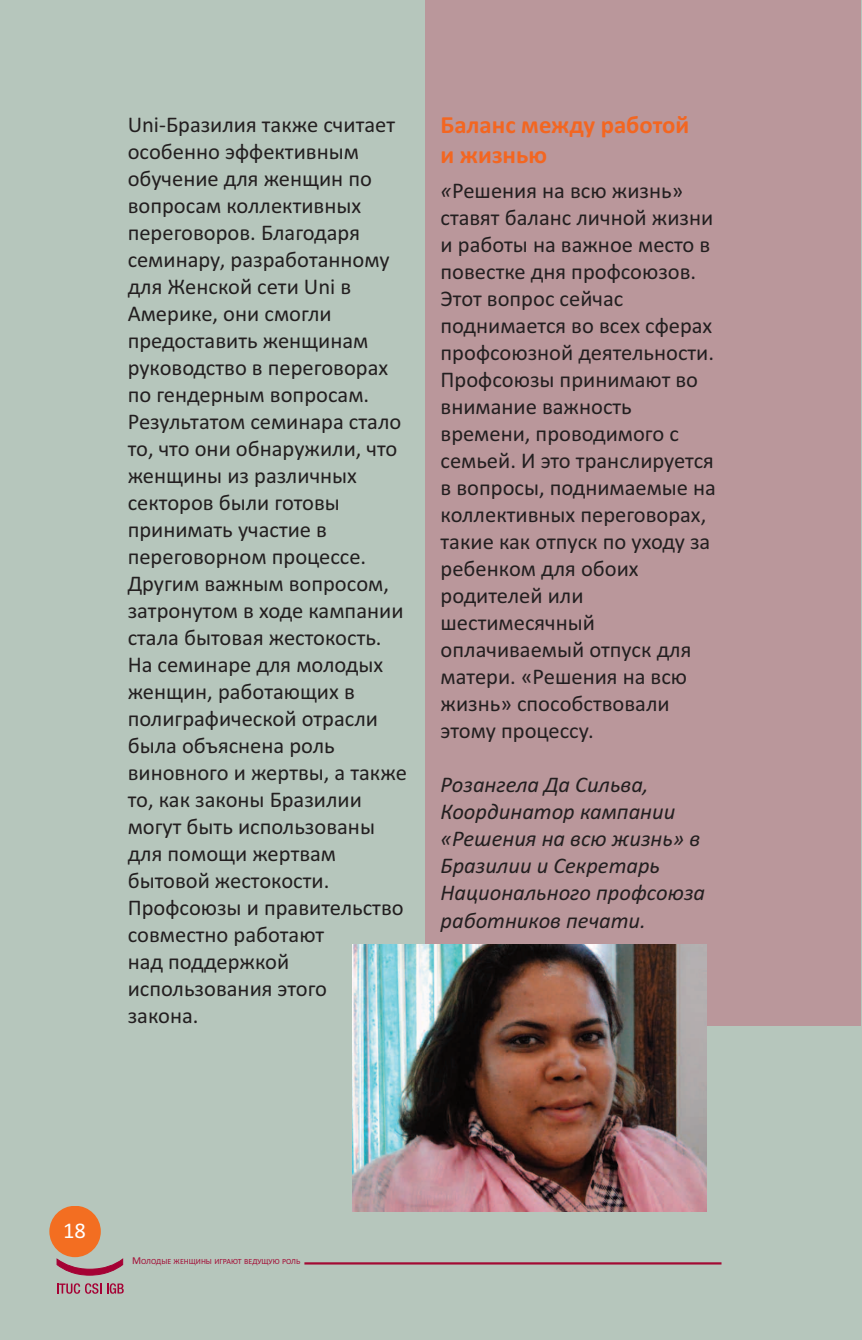
<style>
.page{position:relative;width:862px;height:1340px;background:#fff}
.page>*{position:absolute;margin:0;border:0;box-sizing:border-box;transform-origin:0 0}
.t1{font:700 24.75px/29.7px "Calibri";color:#f36621}
.t2{font:22.5px/27px "Calibri";color:#231f20}
.t3{font:italic 22.5px/27.2px "Calibri";color:#231f20}
.t4{font:22.5px "Calibri";color:#fff}
.t5{font:7.88px "Calibri";color:#a30a34}
.s1{font-style:italic}
.s2{font-size:10.58px}
</style>
<div class="page">
<div style="left:0;top:0;width:861px;height:1339px;background:#b6c6bc"></div>
<div style="left:425px;top:0;width:435px;height:1025px;background:#ba979b"></div>
<img style="left:352px;top:944px;width:354px;height:267px">
<svg style="left:56px;top:1257px;width:68px;height:19px"></svg>
<div style="left:49px;top:1205px;width:52px;height:52px;background:#f36e21;border-radius:50%"></div>
<svg style="left:57px;top:1283px;width:44px;height:10px"></svg>
<svg style="left:107px;top:1283px;width:17px;height:10px"></svg>
<hr style="left:304px;top:1262px;width:417px;height:2px;background:#a30a34">
<p class="t2" style="left:128px;top:110px;width:280px">Uni-Бразилия также считает особенно эффективным обучение для женщин по вопросам коллективных переговоров. Благодаря семинару, разработанному для Женской сети Uni в<br>Америке, они смогли предоставить женщинам руководство в переговорах по гендерным вопросам.<br>Результатом семинара стало то, что они обнаружили, что женщины из различных секторов были готовы принимать участие в переговорном процессе.<br>Другим важным вопросом, затронутом в ходе кампании стала бытовая жестокость.<br>На семинаре для молодых женщин, работающих в полиграфической отрасли была объяснена роль виновного и жертвы, а также то, как законы Бразилии могут быть использованы для помощи жертвам бытовой жестокости.<br>Профсоюзы и правительство совместно работают<br>над поддержкой использования этого<br>закона.</p>
<p class="t1" style="left:440px;top:110px;width:250px">Баланс между работой и жизнью</p>
<p class="t2" style="left:440px;top:176px;width:277px"><span class="s1">«</span>Решения на всю жизнь» ставят баланс личной жизни и работы на важное место в повестке дня профсоюзов.<br>Этот вопрос сейчас поднимается во всех сферах профсоюзной деятельности.<br>Профсоюзы принимают во внимание важность времени, проводимого с семьей. И это транслируется в вопросы, поднимаемые на коллективных переговорах, такие как отпуск по уходу за ребенком для обоих родителей или шестимесячный оплачиваемый отпуск для матери. «Решения на всю жизнь» способствовали этому процессу.</p>
<p class="t3" style="left:440px;top:770px;width:266px">Розангела Да Сильва,<br>Координатор кампании «Решения на всю жизнь» в<br>Бразилии и Секретарь<br>Национального профсоюза работников печати.</p>
<p class="t4" style="left:63px;top:1216px;width:24px">18</p>
<p class="t5" style="left:132px;top:1257px;width:169px"><span class="s2">М</span>ОЛОДЫЕ ЖЕНЩИНЫ ИГРАЮТ ВЕДУЩУЮ РОЛЬ</p>
</div>
